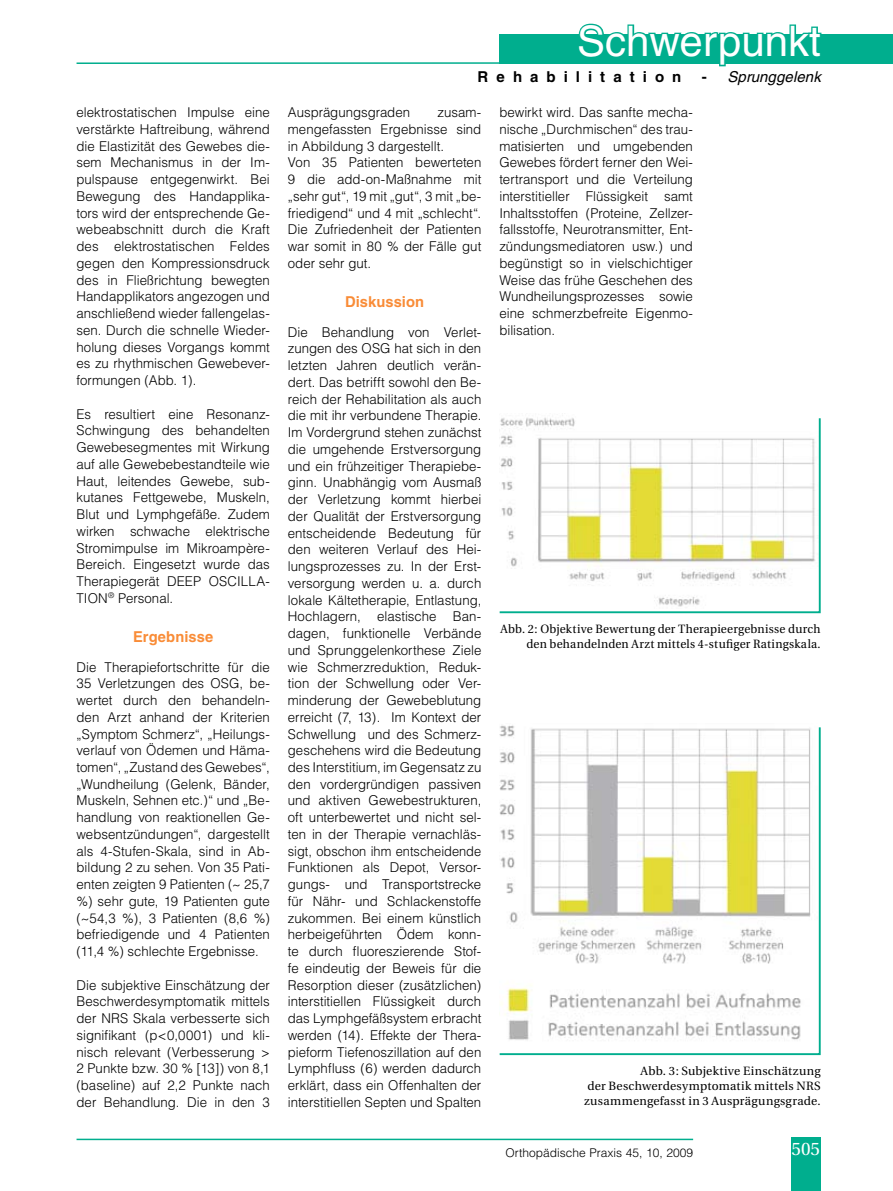
<style>
.page{position:relative;width:893px;height:1191px;background:#fff}
.page>*{position:absolute;margin:0;border:0;box-sizing:border-box;transform-origin:0 0}
.t1{font:42px "Helvetica";color:#fff}
.t2{font:18px "Utopia";color:#fff}
.t3{font:700 15px "Helvetica";letter-spacing:.005em;color:#f98c37}
.t4{font:700 15px "Helvetica";letter-spacing:.535em;color:#000}
.t5{font:italic 15px "Helvetica";letter-spacing:.005em;color:#000}
.t6{font:300 13.5px/16.8px "Helvetica";color:#000;text-align:justify}
.t7{font:12px/15px "Utopia";letter-spacing:.02em;color:#000;text-align:right}
.t8{font:300 12px "Helvetica";color:#000}
</style>
<div class="page">
<hr style="left:77px;top:1138px;width:616px;height:2px;background:#00ae8e">
<div style="left:791px;top:1136px;width:30px;height:55px;background:#00ae8e"></div>
<hr style="left:77px;top:62px;width:816px;height:2px;background:#00ae8e">
<div style="left:500px;top:34px;width:393px;height:30px;background:#00ae8e"></div>
<svg style="left:578px;top:23px;width:244px;height:44px"></svg>
<svg style="left:499px;top:417px;width:322px;height:197px"></svg>
<svg style="left:499px;top:725px;width:322px;height:331px"></svg>
<p class="t6" style="left:77px;top:104px;width:195px">elektrostatischen Impulse eine verstärkte Haftreibung, während die Elastizität des Gewebes die&shy;sem Mechanismus in der Im&shy;pulspause entgegenwirkt. Bei Bewegung des Handapplika&shy;tors wird der entsprechende Ge&shy;webeabschnitt durch die Kraft des elektrostatischen Feldes gegen den Kompressionsdruck des in Fließrichtung bewegten Handapplikators angezogen und anschließend wieder fallengelas&shy;sen. Durch die schnelle Wieder&shy;holung dieses Vorgangs kommt es zu rhythmischen Gewebever&shy;formungen (Abb. 1).</p>
<p class="t6" style="left:77px;top:405px;width:195px">Es resultiert eine Resonanz-Schwingung des behandelten Gewebesegmentes mit Wirkung auf alle Gewebebestandteile wie Haut, leitendes Gewebe, sub&shy;kutanes Fettgewebe, Muskeln, Blut und Lymphgefäße. Zudem wirken schwache elektrische Stromimpulse im Mikroampère-Bereich. Eingesetzt wurde das Therapiegerät DEEP OSCILLA-TION<sup>®</sup> Personal.</p>
<p class="t3" style="left:133px;top:627px;width:82px">Ergebnisse</p>
<p class="t6" style="left:77px;top:658px;width:195px">Die Therapiefortschritte für die 35 Verletzungen des OSG, be&shy;wertet durch den behandeln&shy;den Arzt anhand der Kriterien „Symptom Schmerz“, „Heilungs&shy;verlauf von Ödemen und Häma&shy;tomen“, „Zustand des Gewebes“, „Wundheilung (Gelenk, Bänder, Muskeln, Sehnen etc.)“ und „Be&shy;handlung von reaktionellen Ge&shy;websentzündungen“, dargestellt als 4-Stufen-Skala, sind in Ab&shy;bildung 2 zu sehen. Von 35 Pati&shy;enten zeigten 9 Patienten (~ 25,7 %) sehr gute, 19 Patienten gute (~54,3 %), 3 Patienten (8,6 %) befriedigende und 4 Patienten (11,4 %) schlechte Ergebnisse.</p>
<p class="t6" style="left:77px;top:976px;width:195px">Die subjektive Einschätzung der Beschwerdesymptomatik mittels der NRS Skala verbesserte sich signifikant (p&lt;0,0001) und kli&shy;nisch relevant (Verbesserung &gt; 2 Punkte bzw. 30 % [13]) von 8,1 (baseline) auf 2,2 Punkte nach der Behandlung. Die in den 3</p>
<h1 class="t1" style="left:577px;top:17px;width:245px">Schwerpunkt</h1>
<p class="t4" style="left:478px;top:67px;width:205px">Rehabilitation</p>
<p class="t4" style="left:702px;top:67px;width:6px">‑</p>
<p class="t5" style="left:727px;top:68px;width:95px">Sprunggelenk</p>
<p class="t6" style="left:288px;top:104px;width:124px">Ausprägungsgraden</p>
<p class="t6" style="left:288px;top:104px;width:195px;text-align:left;text-indent:150px">zusam&shy;mengefassten Ergebnisse sind in Abbildung 3 dargestellt.<br>Von 35 Patienten bewerteten<br>9 die add-on-Maßnahme mit „sehr gut“, 19 mit „gut“, 3 mit „be&shy;friedigend“ und 4 mit „schlecht“.<br>Die Zufriedenheit der Patienten war somit in 80 % der Fälle gut oder sehr gut.</p>
<p class="t3" style="left:345px;top:293px;width:81px">Diskussion</p>
<p class="t6" style="left:288px;top:323px;width:195px">Die Behandlung von Verlet&shy;zungen des OSG hat sich in den letzten Jahren deutlich verän&shy;dert. Das betrifft sowohl den Be&shy;reich der Rehabilitation als auch die mit ihr verbundene Therapie.<br>Im Vordergrund stehen zunächst die umgehende Erstversorgung und ein frühzeitiger Therapiebe&shy;ginn. Unabhängig vom Ausmaß der Verletzung kommt hierbei der Qualität der Erstversorgung entscheidende Bedeutung für den weiteren Verlauf des Hei&shy;lungsprozesses zu. In der Erst&shy;versorgung werden u. a. durch lokale Kältetherapie, Entlastung, Hochlagern, elastische Ban&shy;dagen, funktionelle Verbände und Sprunggelenkorthese Ziele wie Schmerzreduktion, Reduk&shy;tion der Schwellung oder Ver&shy;minderung der Gewebeblutung erreicht (7, 13). Im Kontext der Schwellung und des Schmerz&shy;geschehens wird die Bedeutung des Interstitium, im Gegensatz zu den vordergründigen passiven und aktiven Gewebestrukturen, oft unterbewertet und nicht sel&shy;ten in der Therapie vernachläs&shy;sigt, obschon ihm entscheidende Funktionen als Depot, Versor&shy;gungs- und Transportstrecke für Nähr- und Schlackenstoffe zukommen. Bei einem künstlich herbeigeführten Ödem konn&shy;te durch fluoreszierende Stof&shy;fe eindeutig der Beweis für die Resorption dieser (zusätzlichen) interstitiellen Flüssigkeit durch das Lymphgefäßsystem erbracht werden (14). Effekte der Thera&shy;pieform Tiefenoszillation auf den Lymphfluss (6) werden dadurch erklärt, dass ein Offenhalten der interstitiellen Septen und Spalten</p>
<p class="t6" style="left:499px;top:104px;width:195px">bewirkt wird. Das sanfte mecha&shy;nische „Durchmischen“ des trau&shy;matisierten und umgebenden Gewebes fördert ferner den Wei&shy;tertransport und die Verteilung interstitieller Flüssigkeit samt Inhaltsstoffen (Proteine, Zellzer&shy;fallsstoffe, Neurotransmitter, Ent&shy;zündungsmediatoren usw.) und begünstigt so in vielschichtiger Weise das frühe Geschehen des Wundheilungsprozesses sowie eine schmerzbefreite Eigenmo&shy;bilisation.</p>
<p class="t7" style="left:500px;top:621px;width:322px">Abb. 2: Objektive Bewertung der Therapieergebnisse durch den behandelnden Arzt mittels 4-stufiger Ratingskala.</p>
<p class="t7" style="left:584px;top:1063px;width:238px;text-align:justify;text-indent:57px">Abb. 3: Subjektive Einschätzung der Beschwerde- symptomatik mittels NRS zusammengefasst in 3 Ausprägungsgrade.</p>
<p class="t8" style="left:505px;top:1145px;width:189px">Orthopädische Praxis 45, 10, 2009</p>
<h2 class="t2" style="left:791px;top:1140px;width:30px">505</h2>
</div>
